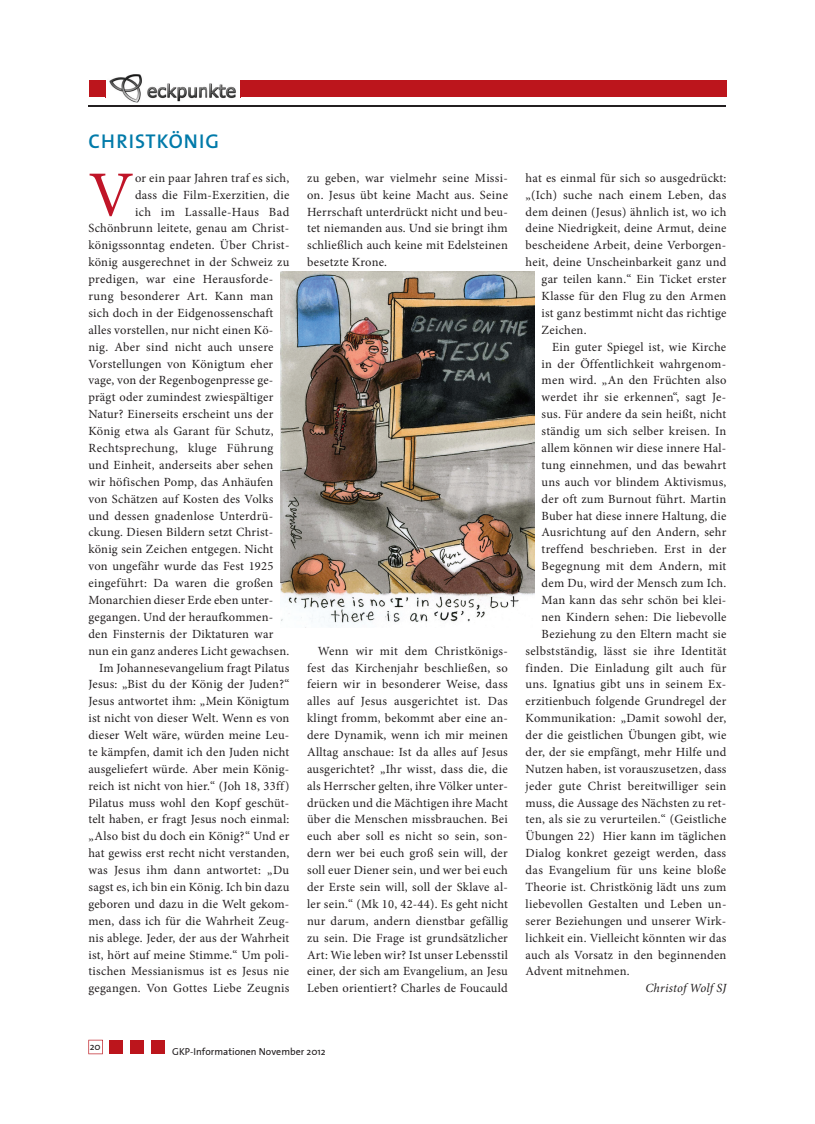
<style>
.page{position:relative;width:815px;height:1124px;background:#fff}
.page>*{position:absolute;margin:0;border:0;box-sizing:border-box;transform-origin:0 0}
.t1{font:64.38px "Minion Pro";color:#c01528}
.t2{font:600 20px "The Sans";letter-spacing:.05em;color:#007aa9}
.t3{font:12.5px/16.9px "Minion Pro";letter-spacing:.02em;color:#231f20;text-align:justify}
.t4{font:italic 12.5px "Minion Pro";letter-spacing:.01em;color:#231f20}
.t5{font:10px "The Sans Plain";color:#231f20}
</style>
<div class="page">
<div style="left:89px;top:80px;width:16px;height:17px;background:#bc151c"></div>
<div style="left:240px;top:80px;width:486px;height:17px;background:#bc151c"></div>
<hr style="left:89px;top:105px;width:637px;height:1px;background:#231f20">
<img style="left:105px;top:74px;width:131px;height:28px">
<svg style="left:105px;top:80px;width:1px;height:17px"></svg>
<img style="left:280px;top:272px;width:254px;height:355px">
<div style="left:151px;top:1039px;width:13px;height:14px;background:#bc151c"></div>
<div style="left:109px;top:1039px;width:14px;height:14px;background:#bc151c"></div>
<div style="left:130px;top:1039px;width:14px;height:14px;background:#bc151c"></div>
<svg style="left:88px;top:1039px;width:15px;height:14px"></svg>
<h2 class="t2" style="left:89px;top:124px;width:132px">CHRISTKÖNIG</h2>
<h1 class="t1" style="left:88px;top:152px;width:47px">V</h1>
<p class="t3" style="left:135px;top:169px;width:156px">or ein paar Jahren traf es sich,</p>
<p class="t3" style="left:135px;top:186px;width:156px">dass die Film-Exerzitien, die</p>
<p class="t3" style="left:135px;top:203px;width:156px">ich im Lassalle-Haus Bad</p>
<p class="t3" style="left:88px;top:220px;width:202px">Schönbrunn leitete, genau am Christ-</p>
<p class="t3" style="left:88px;top:237px;width:203px">königssonntag endeten. Über Christ-</p>
<p class="t3" style="left:88px;top:254px;width:202px">könig ausgerechnet in der Schweiz zu</p>
<p class="t3" style="left:88px;top:271px;width:186px">predigen, war eine Herausforde-</p>
<p class="t3" style="left:88px;top:287px;width:186px">rung besonderer Art. Kann man</p>
<p class="t3" style="left:88px;top:304px;width:186px">sich doch in der Eidgenossenschaft</p>
<p class="t3" style="left:88px;top:321px;width:186px">alles vorstellen, nur nicht einen Kö-</p>
<p class="t3" style="left:88px;top:338px;width:187px">nig. Aber sind nicht auch unsere</p>
<p class="t3" style="left:88px;top:355px;width:186px">Vorstellungen von Königtum eher</p>
<p class="t3" style="left:88px;top:372px;width:186px">vage, von der Regenbogenpresse ge-</p>
<p class="t3" style="left:88px;top:389px;width:186px">prägt oder zumindest zwiespältiger</p>
<p class="t3" style="left:88px;top:406px;width:186px">Natur? Einerseits erscheint uns der</p>
<p class="t3" style="left:88px;top:422px;width:187px">König etwa als Garant für Schutz,</p>
<p class="t3" style="left:88px;top:439px;width:186px">Rechtsprechung, kluge Führung</p>
<p class="t3" style="left:88px;top:456px;width:186px">und Einheit, anderseits aber sehen</p>
<p class="t3" style="left:88px;top:473px;width:186px">wir höfischen Pomp, das Anhäufen</p>
<p class="t3" style="left:88px;top:490px;width:186px">von Schätzen auf Kosten des Volks</p>
<p class="t3" style="left:88px;top:507px;width:186px">und dessen gnadenlose Unterdrü-</p>
<p class="t3" style="left:88px;top:524px;width:186px">ckung. Diesen Bildern setzt Christ-</p>
<p class="t3" style="left:88px;top:541px;width:186px">könig sein Zeichen entgegen. Nicht</p>
<p class="t3" style="left:88px;top:557px;width:186px">von ungefähr wurde das Fest 1925</p>
<p class="t3" style="left:88px;top:574px;width:187px">eingeführt: Da waren die großen</p>
<p class="t3" style="left:88px;top:591px;width:186px">Monarchien dieser Erde eben unter-</p>
<p class="t3" style="left:88px;top:608px;width:186px">gegangen. Und der heraufkommen-</p>
<p class="t3" style="left:88px;top:625px;width:186px">den Finsternis der Diktaturen war</p>
<p class="t3" style="left:88px;top:642px;width:202px">nun ein ganz anderes Licht gewachsen.</p>
<p class="t3" style="left:99px;top:659px;width:192px">Im Johannesevangelium fragt Pilatus</p>
<p class="t3" style="left:88px;top:676px;width:202px">Jesus: „Bist du der König der Juden?“</p>
<p class="t3" style="left:88px;top:692px;width:202px">Jesus antwortet ihm: „Mein Königtum</p>
<p class="t3" style="left:88px;top:709px;width:202px">ist nicht von dieser Welt. Wenn es von</p>
<p class="t3" style="left:88px;top:726px;width:202px">dieser Welt wäre, würden meine Leu-</p>
<p class="t3" style="left:88px;top:743px;width:202px">te kämpfen, damit ich den Juden nicht</p>
<p class="t3" style="left:88px;top:760px;width:202px">ausgeliefert würde. Aber mein König-</p>
<p class="t3" style="left:88px;top:777px;width:202px">reich ist nicht von hier.“ (Joh 18, 33ff)</p>
<p class="t3" style="left:88px;top:794px;width:202px">Pilatus muss wohl den Kopf geschüt-</p>
<p class="t3" style="left:88px;top:811px;width:202px">telt haben, er fragt Jesus noch einmal:</p>
<p class="t3" style="left:88px;top:827px;width:202px">„Also bist du doch ein König?“ Und er</p>
<p class="t3" style="left:88px;top:844px;width:202px">hat gewiss erst recht nicht verstanden,</p>
<p class="t3" style="left:88px;top:861px;width:202px">was Jesus ihm dann antwortet: „Du</p>
<p class="t3" style="left:88px;top:878px;width:202px">sagst es, ich bin ein König. Ich bin dazu</p>
<p class="t3" style="left:88px;top:895px;width:202px">geboren und dazu in die Welt gekom-</p>
<p class="t3" style="left:88px;top:912px;width:202px">men, dass ich für die Wahrheit Zeug-</p>
<p class="t3" style="left:88px;top:929px;width:202px">nis ablege. Jeder, der aus der Wahrheit</p>
<p class="t3" style="left:88px;top:946px;width:202px">ist, hört auf meine Stimme.“ Um poli-</p>
<p class="t3" style="left:88px;top:962px;width:202px">tischen Messianismus ist es Jesus nie</p>
<p class="t3" style="left:88px;top:979px;width:202px">gegangen. Von Gottes Liebe Zeugnis</p>
<p class="t3" style="left:307px;top:169px;width:202px">zu geben, war vielmehr seine Missi&shy;on. Jesus übt keine Macht aus. Seine Herrschaft unterdrückt nicht und beu&shy;tet niemanden aus. Und sie bringt ihm schließlich auch keine mit Edelsteinen besetzte Krone.</p>
<p class="t3" style="left:307px;top:642px;width:202px;text-indent:11px">Wenn wir mit dem Christkönigs&shy;fest das Kirchenjahr beschließen, so feiern wir in besonderer Weise, dass alles auf Jesus ausgerichtet ist. Das klingt fromm, bekommt aber eine an&shy;dere Dynamik, wenn ich mir meinen Alltag anschaue: Ist da alles auf Jesus ausgerichtet? „Ihr wisst, dass die, die als Herrscher gelten, ihre Völker unter&shy;drücken und die Mächtigen ihre Macht über die Menschen missbrauchen. Bei euch aber soll es nicht so sein, son&shy;dern wer bei euch groß sein will, der soll euer Diener sein, und wer bei euch der Erste sein will, soll der Sklave al&shy;ler sein.“ (Mk 10, 42-44). Es geht nicht nur darum, andern dienstbar gefällig zu sein. Die Frage ist grundsätzlicher Art: Wie leben wir? Ist unser Lebensstil einer, der sich am Evangelium, an Jesu Leben orientiert? Charles de Foucauld</p>
<p class="t3" style="left:526px;top:169px;width:202px">hat es einmal für sich so ausgedrückt:</p>
<p class="t3" style="left:526px;top:186px;width:202px">„(Ich) suche nach einem Leben, das</p>
<p class="t3" style="left:526px;top:203px;width:202px">dem deinen (Jesus) ähnlich ist, wo ich</p>
<p class="t3" style="left:526px;top:220px;width:202px">deine Niedrigkeit, deine Armut, deine</p>
<p class="t3" style="left:526px;top:237px;width:202px">bescheidene Arbeit, deine Verborgen-</p>
<p class="t3" style="left:526px;top:254px;width:202px">heit, deine Unscheinbarkeit ganz und</p>
<p class="t3" style="left:542px;top:271px;width:186px">gar teilen kann.“ Ein Ticket erster</p>
<p class="t3" style="left:542px;top:287px;width:186px">Klasse für den Flug zu den Armen</p>
<p class="t3" style="left:542px;top:304px;width:186px">ist ganz bestimmt nicht das richtige</p>
<p class="t3" style="left:542px;top:321px;width:46px">Zeichen.</p>
<p class="t3" style="left:552px;top:338px;width:176px">Ein guter Spiegel ist, wie Kirche</p>
<p class="t3" style="left:542px;top:355px;width:186px">in der Öffentlichkeit wahrgenom-</p>
<p class="t3" style="left:542px;top:372px;width:186px">men wird. „An den Früchten also</p>
<p class="t3" style="left:542px;top:389px;width:186px">werdet ihr sie erkennen“, sagt Je-</p>
<p class="t3" style="left:542px;top:406px;width:186px">sus. Für andere da sein heißt, nicht</p>
<p class="t3" style="left:542px;top:422px;width:186px">ständig um sich selber kreisen. In</p>
<p class="t3" style="left:542px;top:439px;width:186px">allem können wir diese innere Hal-</p>
<p class="t3" style="left:542px;top:456px;width:186px">tung einnehmen, und das bewahrt</p>
<p class="t3" style="left:542px;top:473px;width:186px">uns auch vor blindem Aktivismus,</p>
<p class="t3" style="left:542px;top:490px;width:186px">der oft zum Burnout führt. Martin</p>
<p class="t3" style="left:542px;top:507px;width:186px">Buber hat diese innere Haltung, die</p>
<p class="t3" style="left:542px;top:524px;width:186px">Ausrichtung auf den Andern, sehr</p>
<p class="t3" style="left:542px;top:541px;width:186px">treffend beschrieben. Erst in der</p>
<p class="t3" style="left:542px;top:557px;width:186px">Begegnung mit dem Andern, mit</p>
<p class="t3" style="left:542px;top:574px;width:186px">dem Du, wird der Mensch zum Ich.</p>
<p class="t3" style="left:542px;top:591px;width:186px">Man kann das sehr schön bei klei-</p>
<p class="t3" style="left:542px;top:608px;width:186px">nen Kindern sehen: Die liebevolle</p>
<p class="t3" style="left:542px;top:625px;width:186px">Beziehung zu den Eltern macht sie</p>
<p class="t3" style="left:526px;top:642px;width:202px">selbstständig, lässt sie ihre Identität</p>
<p class="t3" style="left:526px;top:659px;width:202px">finden. Die Einladung gilt auch für</p>
<p class="t3" style="left:526px;top:676px;width:202px">uns. Ignatius gibt uns in seinem Ex-</p>
<p class="t3" style="left:526px;top:692px;width:202px">erzitienbuch folgende Grundregel der</p>
<p class="t3" style="left:526px;top:709px;width:202px">Kommunikation: „Damit sowohl der,</p>
<p class="t3" style="left:526px;top:726px;width:202px">der die geistlichen Ü bungen gibt, wie</p>
<p class="t3" style="left:526px;top:743px;width:202px">der, der sie empfä ngt, mehr Hilfe und</p>
<p class="t3" style="left:526px;top:760px;width:202px">Nutzen haben, ist vorauszusetzen, dass</p>
<p class="t3" style="left:526px;top:777px;width:202px">jeder gute Christ bereitwilliger sein</p>
<p class="t3" style="left:526px;top:794px;width:202px">muss, die Aussage des Nä chsten zu ret-</p>
<p class="t3" style="left:526px;top:811px;width:202px">ten, als sie zu verurteilen.“ (Geistliche</p>
<p class="t3" style="left:526px;top:827px;width:202px">Ü bungen 22) Hier kann im täglichen</p>
<p class="t3" style="left:526px;top:844px;width:202px">Dialog konkret gezeigt werden, dass</p>
<p class="t3" style="left:526px;top:861px;width:202px">das Evangelium für uns keine bloße</p>
<p class="t3" style="left:526px;top:878px;width:202px">Theorie ist. Christkönig lädt uns zum</p>
<p class="t3" style="left:526px;top:895px;width:202px">liebevollen Gestalten und Leben un-</p>
<p class="t3" style="left:526px;top:912px;width:202px">serer Beziehungen und unserer Wirk-</p>
<p class="t3" style="left:526px;top:929px;width:202px">lichkeit ein. Vielleicht könnten wir das</p>
<p class="t3" style="left:526px;top:946px;width:202px">auch als Vorsatz in den beginnenden</p>
<p class="t3" style="left:526px;top:962px;width:106px">Advent mitnehmen.</p>
<p class="t4" style="left:645px;top:979px;width:82px">Christof Wolf SJ</p>
<p class="t5" style="left:90px;top:1038px;width:12px">20</p>
<p class="t5" style="left:172px;top:1043px;width:155px">GKP-Informationen November 2012</p>
</div>
